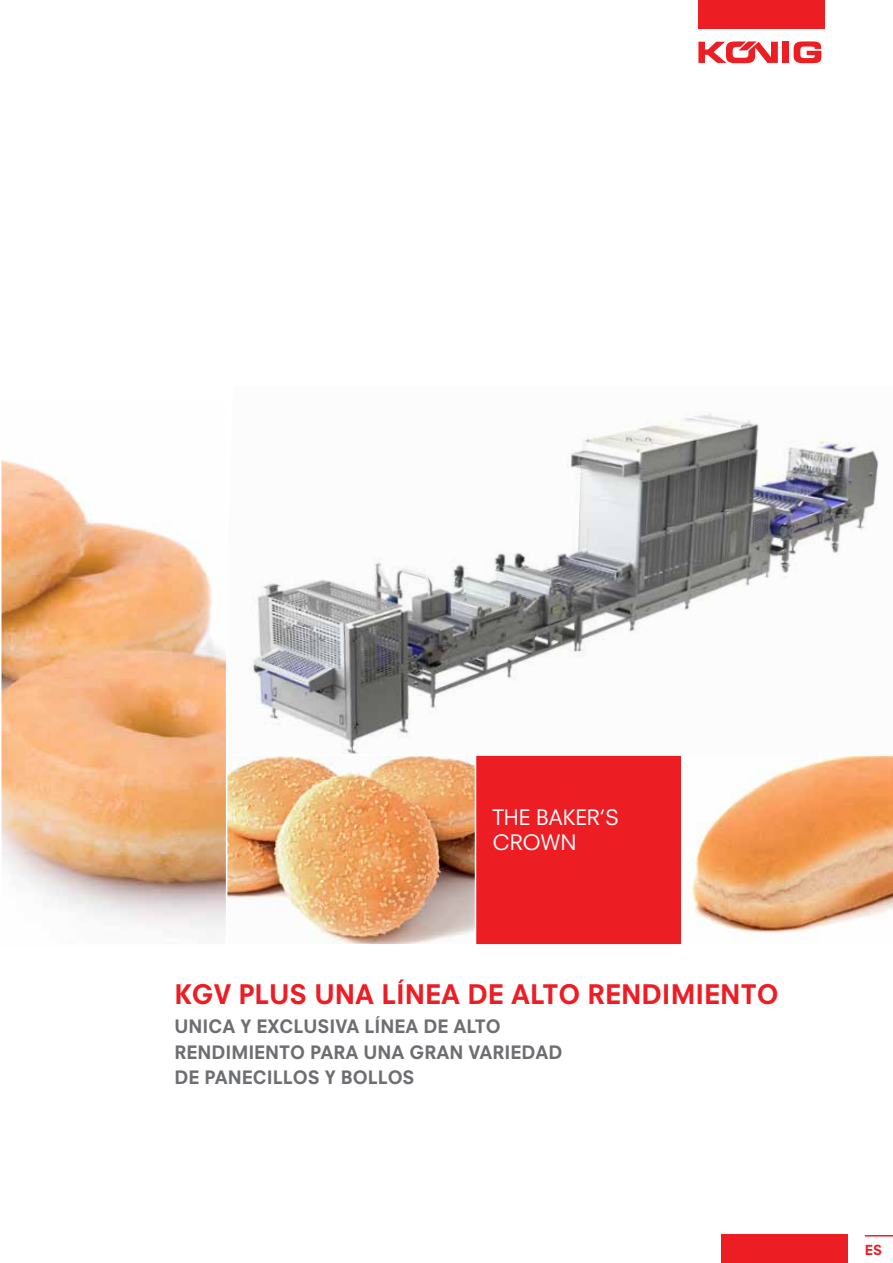
<style>
.page{position:relative;width:893px;height:1263px;background:#fff}
.page>*{position:absolute;margin:0;border:0;box-sizing:border-box;transform-origin:0 0}
.t1{font:800 26.25px "Neuzeit S";color:#ed1d24}
.t2{font:20.7px/24.9px "Neuzeit S";color:#fff}
.t3{font:800 18px/25.5px "Neuzeit S";color:#6d6e71}
.t4{font:800 13.5px "Neuzeit S";color:#ed1d24}
</style>
<div class="page">
<div style="left:698px;top:0;width:126px;height:28px;background:#ed1d24"></div>
<div style="left:722px;top:1235px;width:126px;height:28px;background:#ed1d24"></div>
<div style="left:783px;top:42px;width:6px;height:21px;background:#ed1d24"></div>
<svg style="left:794px;top:41px;width:27px;height:22px"></svg>
<svg style="left:698px;top:41px;width:80px;height:22px"></svg>
<svg style="left:865px;top:1235px;width:28px;height:1px"></svg>
<div style="left:472px;top:754px;width:212px;height:191px;background:#ed1d24;border:2px solid #fbfbfb"></div>
<svg style="left:681px;top:756px;width:212px;height:189px"></svg>
<img style="left:250px;top:413px;width:629px;height:343px">
<img style="left:227px;top:757px;width:246px;height:185px">
<div style="left:223px;top:754px;width:253px;height:191px;border:2px solid #fff"></div>
<img style="left:3px;top:459px;width:221px;height:483px">
<div style="left:0;top:402px;width:227px;height:543px;border:2px solid #fff"></div>
<p class="t2" style="left:492px;top:805px;width:128px">THE BAKER‘S<br>CROWN</p>
<h1 class="t1" style="left:174px;top:978px;width:606px">KGV PLUS UNA LÍNEA DE ALTO RENDIMIENTO</h1>
<p class="t3" style="left:174px;top:1013px;width:390px">UNICA Y EXCLUSIVA LÍNEA DE ALTO<br>RENDIMIENTO PARA UNA GRAN VARIEDAD<br>DE PANECILLOS Y BOLLOS</p>
<p class="t4" style="left:865px;top:1242px;width:19px">ES</p>
</div>
